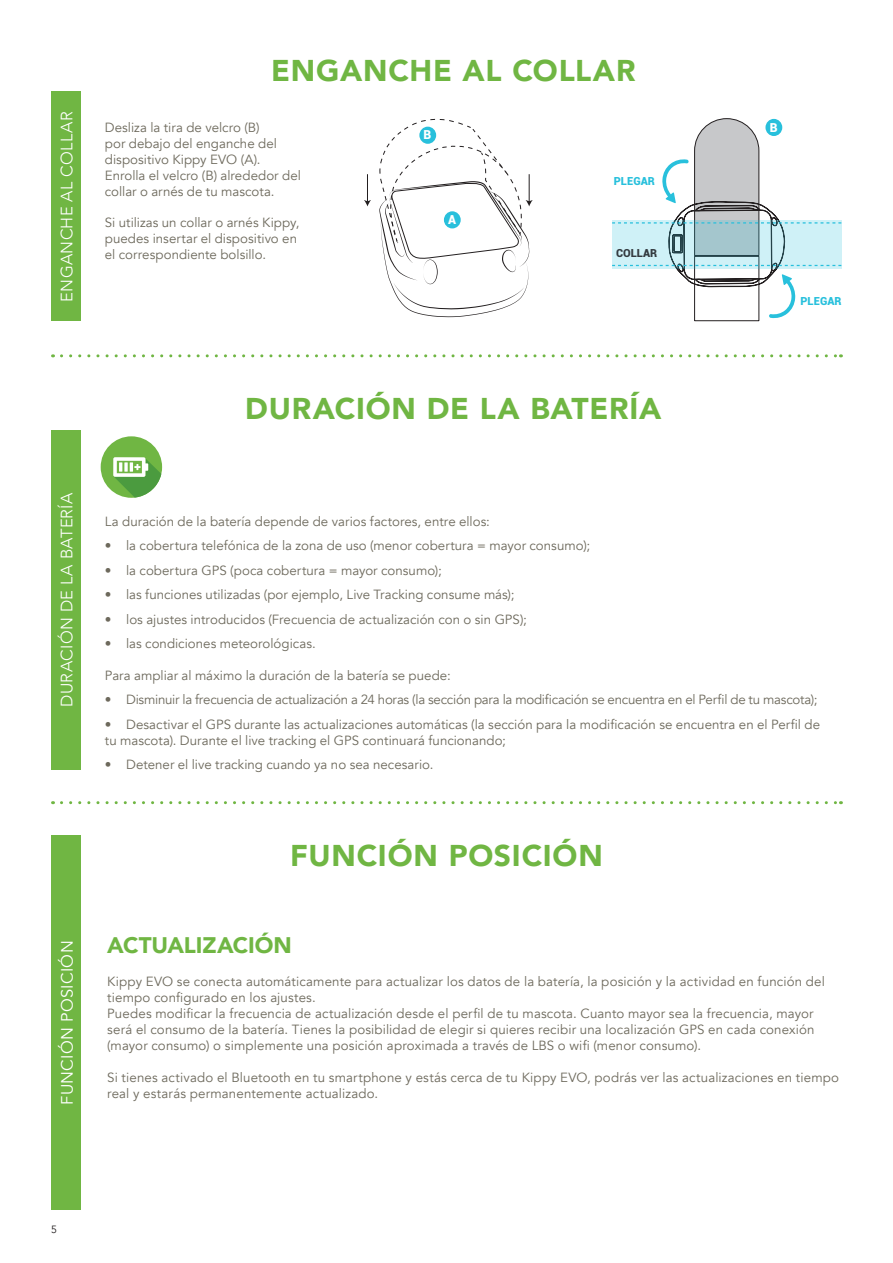
<style>
.page{position:relative;width:893px;height:1263px;background:#fff}
.page>*{position:absolute;margin:0;border:0;box-sizing:border-box;transform-origin:0 0}
.t1{font:900 30px "Avenir";letter-spacing:.025em;color:#70b643}
.t2{font:900 22.5px "Avenir";letter-spacing:-.005em;color:#70b643}
.t3{font:300 16.5px "Avenir";letter-spacing:.02em;color:#fff}
.t4{font:16.5px "Avenir";letter-spacing:.02em;color:#fff}
.t5{font:13.35px/15.9px "Avenir";letter-spacing:.005em;color:#6d695c}
.t6{font:13.35px "Avenir";letter-spacing:-.02em;color:#6d695c}
.t7{font:900 12.45px "Roboto";color:#fff}
.t8{font:900 11.1px "Roboto";color:#28c0dc}
.t9{font:900 11.1px "Roboto";color:#353b40}
.t10{font:10.5px "Avenir";color:#231f20}
</style>
<div class="page">
<div style="left:51px;top:92px;width:30px;height:229px;background:#70b643"></div>
<svg style="left:61px;top:118px;width:780px;height:239px"></svg>
<div style="left:51px;top:430px;width:30px;height:339px;background:#70b643"></div>
<div style="left:101px;top:436px;width:61px;height:62px;background:#70b643;border-radius:50%"></div>
<svg style="left:113px;top:457px;width:48px;height:41px"></svg>
<svg style="left:61px;top:801px;width:780px;height:3px"></svg>
<div style="left:51px;top:836px;width:30px;height:374px;background:#70b643"></div>
<p class="t3" style="left:56px;top:301px;width:192px;rotate:-90deg">ENGANCHE AL COLLAR</p>
<h1 class="t1" style="left:271px;top:51px;width:366px">ENGANCHE AL COLLAR</h1>
<p class="t5" style="left:105px;top:120px;width:197px">Desliza la tira de velcro (B)<br>por debajo del enganche del dispositivo Kippy EVO (A).<br>Enrolla el velcro (B) alrededor del collar o arnés de tu mascota.</p>
<p class="t5" style="left:105px;top:215px;width:196px">Si utilizas un collar o arnés Kippy, puedes insertar el dispositivo en el correspondiente bolsillo.</p>
<p class="t7" style="left:424px;top:128px;width:9px">B</p>
<p class="t7" style="left:448px;top:212px;width:9px">A</p>
<p class="t8" style="left:614px;top:175px;width:42px">PLEGAR</p>
<p class="t9" style="left:616px;top:247px;width:43px">COLLAR</p>
<p class="t7" style="left:770px;top:120px;width:9px">B</p>
<p class="t8" style="left:801px;top:294px;width:42px">PLEGAR</p>
<p class="t3" style="left:56px;top:707px;width:216px;rotate:-90deg">DURACIÓN DE LA BATERÍA</p>
<p class="t4" style="left:56px;top:1105px;width:166px;rotate:-90deg">FUNCIÓN POSICIÓN</p>
<h1 class="t1" style="left:245px;top:389px;width:418px">DURACIÓN DE LA BATERÍA</h1>
<p class="t5" style="left:105px;top:514px;width:387px">La duración de la batería depende de varios factores, entre ellos:</p>
<p class="t5" style="left:105px;top:538px;width:487px">• la cobertura telefónica de la zona de uso (menor cobertura = mayor consumo);</p>
<p class="t5" style="left:105px;top:562px;width:338px">• la cobertura GPS (poca cobertura = mayor consumo);</p>
<p class="t5" style="left:105px;top:587px;width:411px">• las funciones utilizadas (por ejemplo, Live Tracking consume más);</p>
<p class="t5" style="left:105px;top:611px;width:423px">• los ajustes introducidos (Frecuencia de actualización con o sin GPS);</p>
<p class="t5" style="left:105px;top:636px;width:212px">• las condiciones meteorológicas.</p>
<p class="t5" style="left:105px;top:668px;width:347px">Para ampliar al máximo la duración de la batería se puede:</p>
<p class="t6" style="left:105px;top:691px;width:714px">• Disminuir la frecuencia de actualización a 24 horas (la sección para la modificación se encuentra en el Perfil de tu mascota);</p>
<p class="t5" style="left:105px;top:717px;width:717px">• Desactivar el GPS durante las actualizaciones automáticas (la sección para la modificación se encuentra en el Perfil de tu mascota). Durante el live tracking el GPS continuará funcionando;</p>
<p class="t5" style="left:105px;top:757px;width:330px">• Detener el live tracking cuando ya no sea necesario.</p>
<h1 class="t1" style="left:290px;top:836px;width:314px">FUNCIÓN POSICIÓN</h1>
<h2 class="t2" style="left:107px;top:930px;width:186px">ACTUALIZACIÓN</h2>
<p class="t5" style="left:107px;top:974px;width:719px">Kippy EVO se conecta automáticamente para actualizar los datos de la batería, la posición y la actividad en función del tiempo configurado en los ajustes.<br>Puedes modificar la frecuencia de actualización desde el perfil de tu mascota. Cuanto mayor sea la frecuencia, mayor será el consumo de la batería. Tienes la posibilidad de elegir si quieres recibir una localización GPS en cada conexión (mayor consumo) o simplemente una posición aproximada a través de LBS o wifi (menor consumo).</p>
<p class="t5" style="left:107px;top:1070px;width:733px">Si tienes activado el Bluetooth en tu smartphone y estás cerca de tu Kippy EVO, podrás ver las actualizaciones en tiempo real y estarás permanentemente actualizado.</p>
<p class="t10" style="left:51px;top:1222px;width:7px">5</p>
</div>
